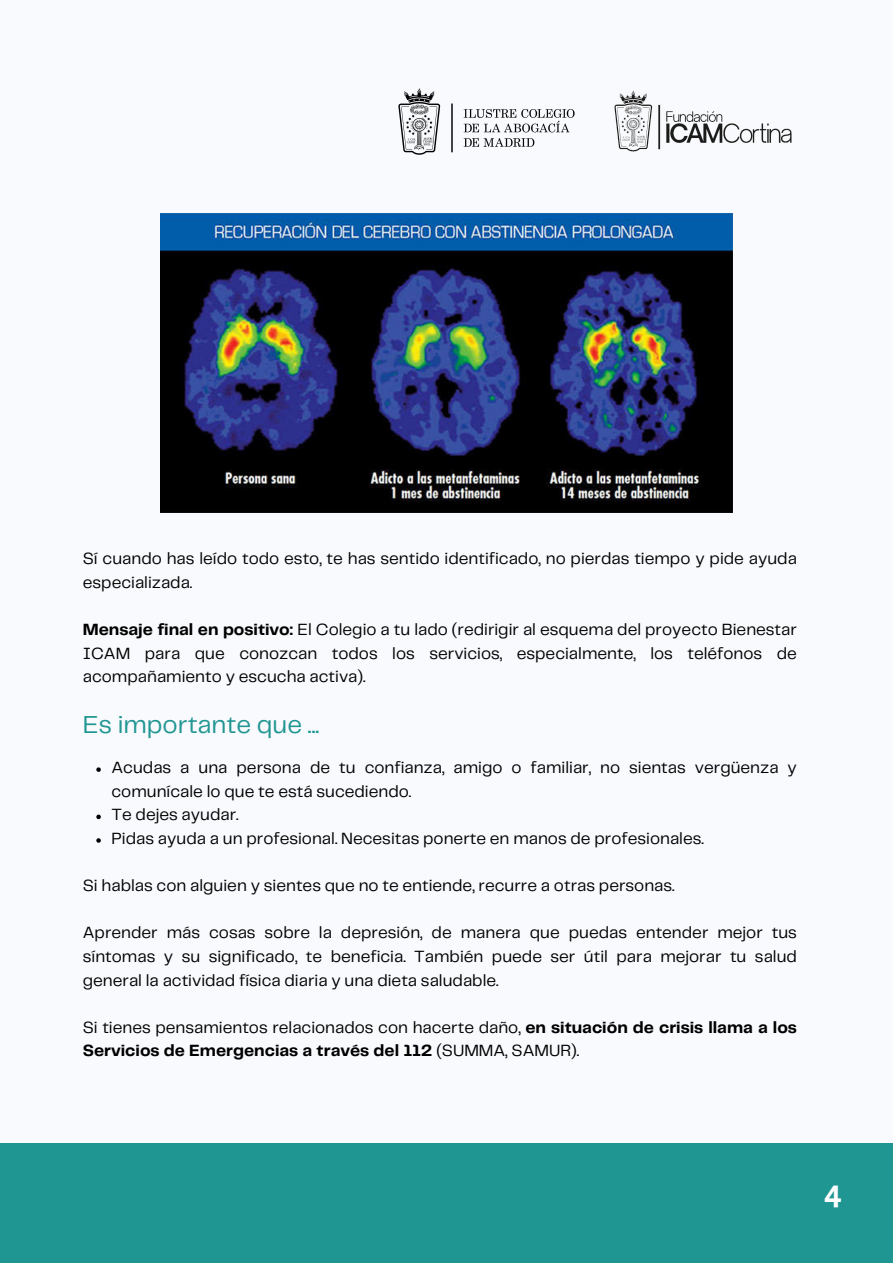
<style>
.page{position:relative;width:893px;height:1264px;background:#fff}
.page>*{position:absolute;margin:0;border:0;box-sizing:border-box;transform-origin:0 0}
.t1{font:700 35.7px "Alegreya Sans SC";color:#fff}
.t2{font:25.5px "Telegraf";color:#209693}
.t3{font:16.8px/23.5px "Telegraf";color:#000}
.t4{font:700 16.8px/23.5px "Telegraf";color:#000}
.s1{font-weight:700}
.s2{font-weight:400}
</style>
<div class="page">
<div style="left:0;top:0;width:892px;height:1262px;background:#f9fafd"></div>
<img style="left:398px;top:88px;width:177px;height:67px">
<img style="left:614px;top:90px;width:178px;height:62px">
<div style="left:0;top:1143px;width:892px;height:119px;background:#209693"></div>
<img style="left:160px;top:213px;width:572px;height:299px">
<svg style="left:96px;top:767px;width:5px;height:5px"></svg>
<svg style="left:96px;top:814px;width:5px;height:5px"></svg>
<svg style="left:96px;top:838px;width:5px;height:4px"></svg>
<p class="t3" style="left:83px;top:548px;width:715px">Sí cuando has leído todo esto, te has sentido identificado, no pierdas tiempo y pide ayuda especializada.</p>
<p class="t3" style="left:83px;top:618px;width:715px;text-align:justify"><span class="s1">Mensaje final en positivo:</span> El Colegio a tu lado (redirigir al esquema del proyecto Bienestar ICAM para que conozcan todos los servicios, especialmente, los teléfonos de acompañamiento y escucha activa).</p>
<p class="t2" style="left:83px;top:713px;width:238px">Es importante que ...</p>
<p class="t3" style="left:111px;top:756px;width:687px">Acudas a una persona de tu confianza, amigo o familiar, no sientas vergüenza y comunícale lo que te está sucediendo.</p>
<p class="t3" style="left:111px;top:803px;width:129px">Te dejes ayudar.</p>
<p class="t3" style="left:111px;top:827px;width:594px">Pidas ayuda a un profesional. Necesitas ponerte en manos de profesionales.</p>
<p class="t3" style="left:83px;top:874px;width:593px">Si hablas con alguien y sientes que no te entiende, recurre a otras personas.</p>
<p class="t3" style="left:83px;top:921px;width:715px;text-align:justify">Aprender más cosas sobre la depresión, de manera que puedas entender mejor tus síntomas y su significado, te beneficia. También puede ser útil para mejorar tu salud general la actividad física diaria y una dieta saludable.</p>
<p class="t4" style="left:83px;top:1016px;width:715px"><span class="s2">Si tienes pensamientos relacionados con hacerte daño,</span> en situación de crisis llama a los<br>Servicios de Emergencias a través del 112 <span class="s2">(SUMMA, SAMUR).</span></p>
<p class="t1" style="left:824px;top:1175px;width:19px">4</p>
</div>
